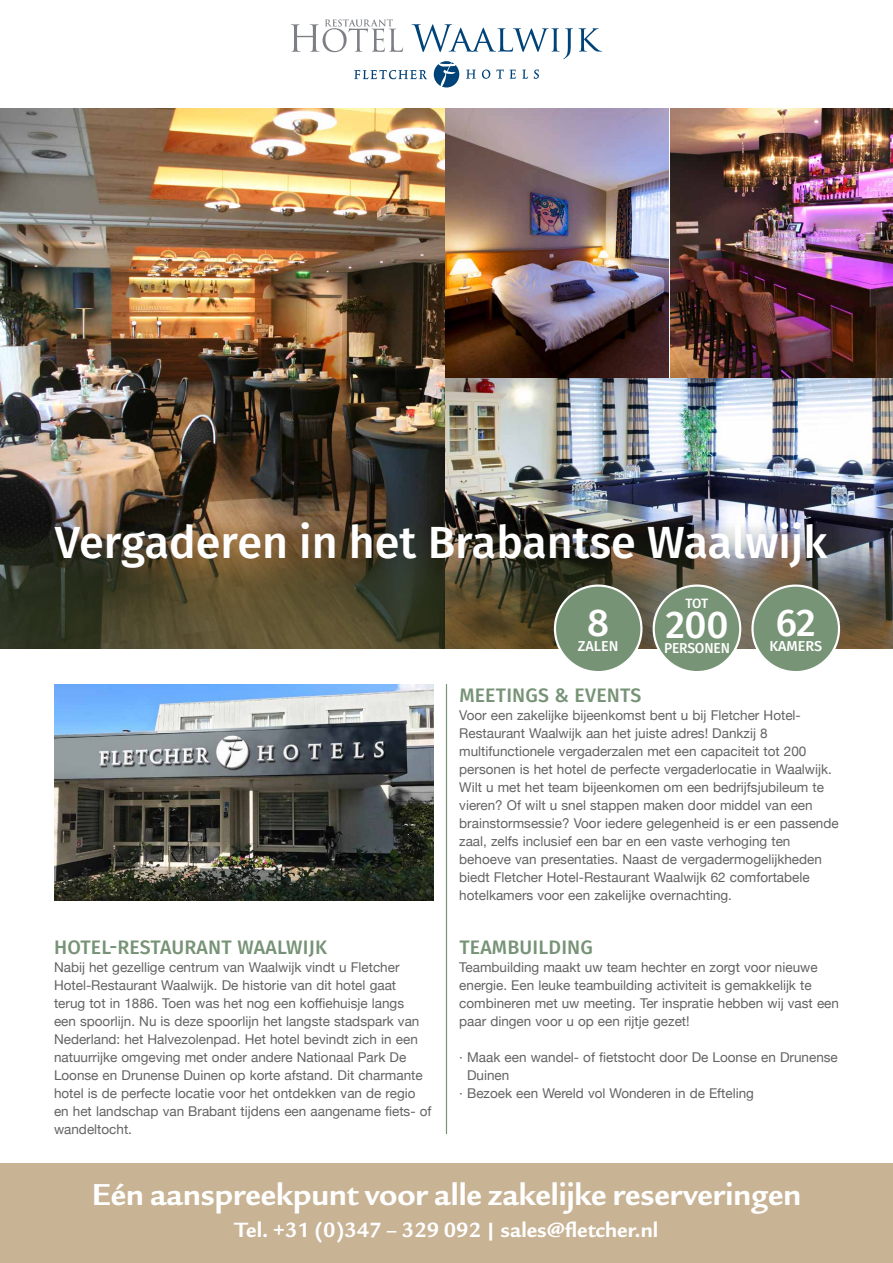
<style>
.page{position:relative;width:893px;height:1263px;background:#fff}
.page>*{position:absolute;margin:0;border:0;box-sizing:border-box;transform-origin:0 0}
.t1{font:500 45px "Fira Sans";color:#fff}
.t2{font:500 38.7px "Fira Sans";color:#fff}
.t3{font:700 33px "Legacy Sans ITC Std";color:#fff}
.t4{font:700 22.5px "Legacy Sans ITC Std";color:#fff}
.t5{font:500 19.5px "Fira Sans";letter-spacing:.01em;color:#779376}
.t6{font:500 14.4px "Fira Sans";letter-spacing:-.005em;color:#fff}
.t7{font:500 14.4px "Fira Sans";letter-spacing:-.005em;color:#fff;scale:.96 1}
.t8{font:13.5px/18px "Helvetica Neue";color:#646363}
.t9{font:500 13.5px "Fira Sans";color:#fff}
</style>
<div class="page">
<hr style="left:446px;top:684px;width:1px;height:450px;background:#779376">
<img style="left:446px;top:108px;width:223px;height:269px">
<img style="left:446px;top:379px;width:447px;height:143px">
<img style="left:670px;top:108px;width:223px;height:269px">
<img style="left:0;top:108px;width:444px;height:414px">
<img style="left:54px;top:684px;width:380px;height:216px">
<img style="left:0;top:522px;width:893px;height:126px">
<div style="left:752px;top:586px;width:87px;height:86px;background:#779476;border-radius:50%"></div>
<div style="left:751px;top:584px;width:89px;height:89px;border:2px solid #fff;border-radius:50%"></div>
<div style="left:555px;top:586px;width:86px;height:86px;background:#779376;border-radius:50%"></div>
<div style="left:554px;top:584px;width:88px;height:89px;border:2px solid #fff;border-radius:50%"></div>
<div style="left:654px;top:586px;width:86px;height:86px;background:#779476;border-radius:50%"></div>
<div style="left:653px;top:584px;width:88px;height:89px;border:2px solid #fff;border-radius:50%"></div>
<div style="left:0;top:1163px;width:893px;height:100px;background:#c8b395"></div>
<svg style="left:291px;top:19px;width:311px;height:68px"></svg>
<h1 class="t1" style="left:55px;top:506px;width:774px">Vergaderen in het Brabantse Waalwijk</h1>
<h2 class="t2" style="left:587px;top:592px;width:23px">8</h2>
<p class="t6" style="left:578px;top:634px;width:42px">ZALEN</p>
<p class="t9" style="left:686px;top:592px;width:24px">TOT</p>
<h2 class="t2" style="left:665px;top:594px;width:65px">200</h2>
<p class="t7" style="left:664px;top:636px;width:70px">PERSONEN</p>
<h2 class="t2" style="left:776px;top:592px;width:41px">62</h2>
<p class="t6" style="left:769px;top:634px;width:54px">KAMERS</p>
<h3 class="t5" style="left:54px;top:932px;width:274px">HOTEL-RESTAURANT WAALWIJK</h3>
<p class="t8" style="left:54px;top:959px;width:379px">Nabij het gezellige centrum van Waalwijk vindt u Fletcher Hotel-Restaurant Waalwijk. De historie van dit hotel gaat<br>terug tot in 1886. Toen was het nog een koffiehuisje langs<br>een spoorlijn. Nu is deze spoorlijn het langste stadspark van Nederland: het Halvezolenpad. Het hotel bevindt zich in een natuurrijke omgeving met onder andere Nationaal Park De Loonse en Drunense Duinen op korte afstand. Dit charmante hotel is de perfecte locatie voor het ontdekken van de regio en het landschap van Brabant tijdens een aangename fiets- of wandeltocht.</p>
<h3 class="t5" style="left:459px;top:680px;width:183px">MEETINGS &amp; EVENTS</h3>
<p class="t8" style="left:459px;top:707px;width:381px">Voor een zakelijke bijeenkomst bent u bij Fletcher Hotel-Restaurant Waalwijk aan het juiste adres! Dankzij 8 multifunctionele vergaderzalen met een capaciteit tot 200 personen is het hotel de perfecte vergaderlocatie in Waalwijk.<br>Wilt u met het team bijeenkomen om een bedrijfsjubileum te vieren? Of wilt u snel stappen maken door middel van een brainstormsessie? Voor iedere gelegenheid is er een passende zaal, zelfs inclusief een bar en een vaste verhoging ten behoeve van presentaties. Naast de vergadermogelijkheden biedt Fletcher Hotel-Restaurant Waalwijk 62 comfortabele hotelkamers voor een zakelijke overnachting.</p>
<h3 class="t5" style="left:459px;top:932px;width:135px">TEAMBUILDING</h3>
<p class="t8" style="left:459px;top:959px;width:381px">Teambuilding maakt uw team hechter en zorgt voor nieuwe energie. Een leuke teambuilding activiteit is gemakkelijk te combineren met uw meeting. Ter inspratie hebben wij vast een paar dingen voor u op een rijtje gezet!</p>
<p class="t8" style="left:459px;top:1049px;width:380px">· Maak een wandel- of fietstocht door De Loonse en Drunense</p>
<p class="t8" style="left:467px;top:1067px;width:44px">Duinen</p>
<p class="t8" style="left:459px;top:1085px;width:296px">· Bezoek een Wereld vol Wonderen in de Efteling</p>
<h3 class="t3" style="left:92px;top:1176px;width:711px">Eén aanspreekpunt voor alle zakelijke reserveringen</h3>
<h3 class="t4" style="left:235px;top:1217px;width:425px">Tel. +31 (0)347 – 329 092 | sales@fletcher.nl</h3>
</div>
